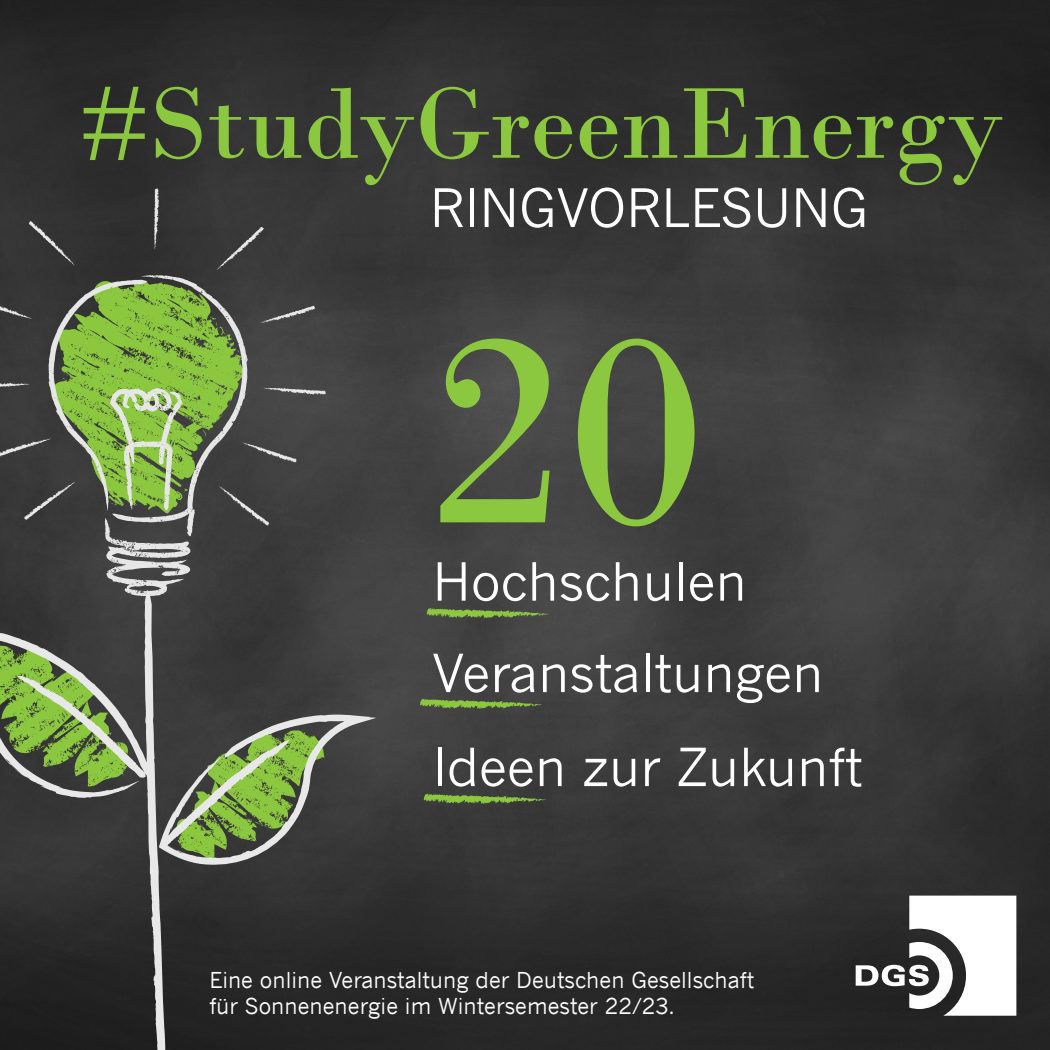
<style>
.page{position:relative;width:1050px;height:1050px;background:#fff}
.page>*{position:absolute;margin:0;border:0;box-sizing:border-box;transform-origin:0 0}
.t1{font:285.78px "Bodoni";color:#8cc740}
.t2{font:105.96px "Bodoni";color:#8cc740}
.t3{font:52.41px "News Gothic";color:#fff}
.t4{font:51.98px/94px "News Gothic";color:#fff}
.t5{font:21.88px/26.2px "News Gothic";color:#fff}
</style>
<div class="page">
<img style="left:0;top:0;width:1050px;height:1050px">
<svg style="left:48px;top:275px;width:200px;height:322px;background:#708752"></svg>
<svg style="left:153px;top:188px;width:7px;height:62px"></svg>
<svg style="left:217px;top:227px;width:47px;height:44px;background:#464646"></svg>
<svg style="left:261px;top:306px;width:54px;height:18px"></svg>
<svg style="left:263px;top:387px;width:63px;height:8px"></svg>
<svg style="left:243px;top:442px;width:54px;height:21px"></svg>
<svg style="left:219px;top:486px;width:50px;height:40px;background:#494949"></svg>
<svg style="left:29px;top:221px;width:46px;height:45px;background:#414141"></svg>
<svg style="left:0;top:300px;width:32px;height:20px"></svg>
<svg style="left:0;top:383px;width:30px;height:6px"></svg>
<svg style="left:0;top:438px;width:52px;height:19px"></svg>
<svg style="left:24px;top:482px;width:52px;height:38px;background:#464646"></svg>
<svg style="left:0;top:590px;width:165px;height:460px;background:#3d3d3d"></svg>
<svg style="left:0;top:644px;width:132px;height:147px;background:#728a54"></svg>
<svg style="left:159px;top:715px;width:217px;height:151px;background:#626f52"></svg>
<svg style="left:426px;top:608px;width:123px;height:11px"></svg>
<svg style="left:420px;top:698px;width:122px;height:11px"></svg>
<svg style="left:423px;top:793px;width:123px;height:11px"></svg>
<svg style="left:856px;top:896px;width:160px;height:120px"></svg>
<h2 class="t2" style="left:79px;top:61px;width:927px">#StudyGreenEnergy</h2>
<h3 class="t3" style="left:430px;top:176px;width:440px">RINGVORLESUNG</h3>
<h1 class="t1" style="left:426px;top:260px;width:282px">20</h1>
<h3 class="t4" style="left:432px;top:534px;width:316px">Hochschulen</h3>
<h3 class="t4" style="left:432px;top:625px;width:431px">Veranstaltungen<br>Ideen zur Zukunft</h3>
<p class="t5" style="left:209px;top:966px;width:546px">Eine online Veranstaltung der Deutschen Gesellschaft für Sonnenenergie im Wintersemester 22/23.</p>
</div>
